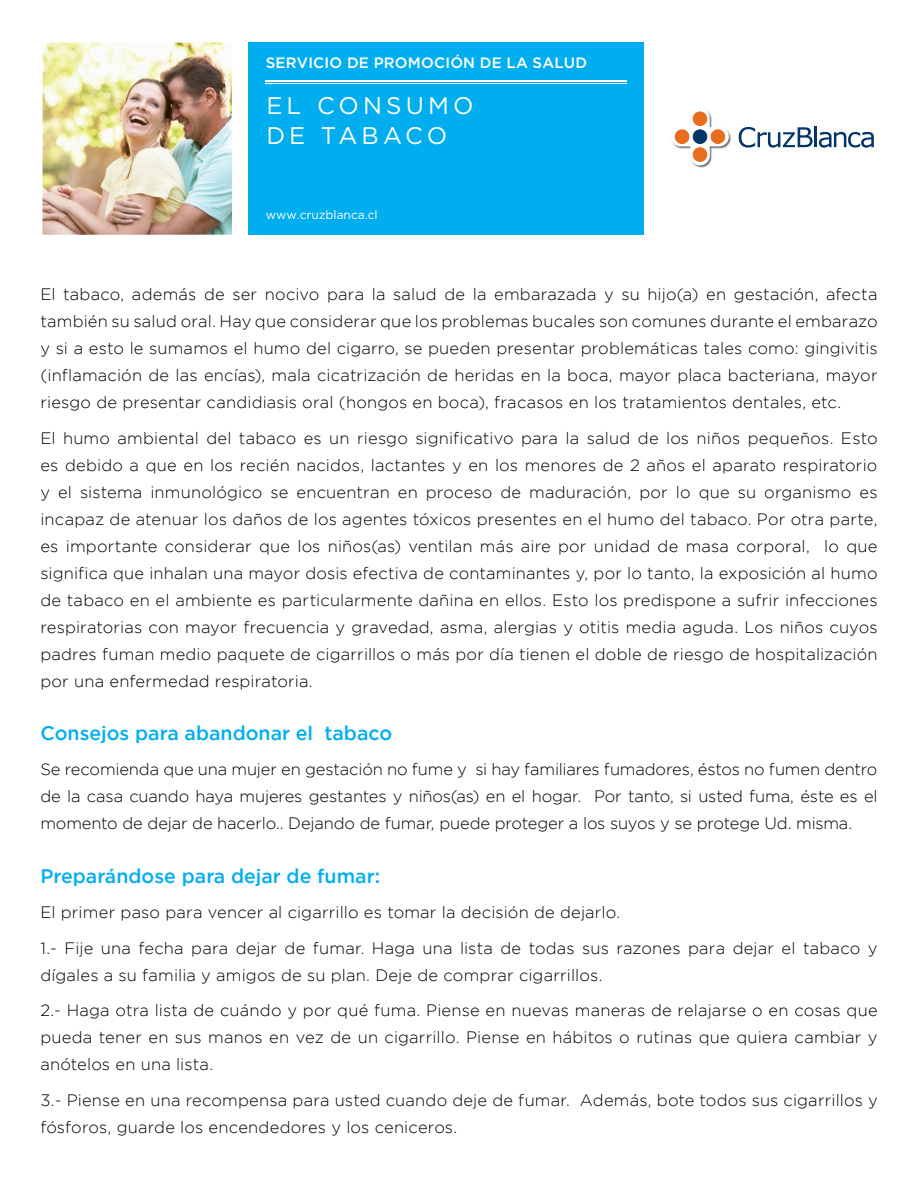
<style>
.page{position:relative;width:918px;height:1188px;background:#fff}
.page>*{position:absolute;margin:0;border:0;box-sizing:border-box;transform-origin:0 0}
.t1{font:24px/30px "Gotham";letter-spacing:.175em;color:#fff}
.t2{font:500 19.5px "Gotham";color:#00aeef}
.t3{font:300 16.5px/27px "Gotham";letter-spacing:.01em;color:#000}
.t4{font:500 15px "Gotham";letter-spacing:.015em;color:#fff}
.t5{font:12px "Gotham";color:#fff}
</style>
<div class="page">
<div style="left:249px;top:43px;width:395px;height:192px;background:#00aeef"></div>
<hr style="left:266px;top:80px;width:361px;height:1px;background:#fff">
<hr style="left:266px;top:83px;width:361px;height:1px;background:#fff">
<img style="left:43px;top:43px;width:189px;height:192px">
<img style="left:694px;top:131px;width:37px;height:37px">
<svg style="left:672px;top:110px;width:56px;height:55px"></svg>
<div style="left:693px;top:130px;width:14px;height:14px;background:#003568;border-radius:50%"></div>
<div style="left:693px;top:129px;width:14px;height:15px;border:1px solid #003568;border-radius:50%"></div>
<div style="left:675px;top:130px;width:14px;height:14px;background:#e86d1f;border-radius:50%"></div>
<div style="left:675px;top:129px;width:14px;height:15px;border:1px solid #e86d1f;border-radius:50%"></div>
<div style="left:711px;top:130px;width:14px;height:13px;background:#e86d1f;border-radius:50%"></div>
<div style="left:711px;top:129px;width:14px;height:15px;border:1px solid #e86d1f;border-radius:50%"></div>
<div style="left:693px;top:112px;width:14px;height:14px;background:#e86d1f;border-radius:50%"></div>
<div style="left:693px;top:111px;width:14px;height:15px;border:1px solid #e86d1f;border-radius:50%"></div>
<div style="left:693px;top:148px;width:14px;height:13px;background:#e86d1f;border-radius:50%"></div>
<div style="left:693px;top:147px;width:14px;height:15px;border:1px solid #e86d1f;border-radius:50%"></div>
<svg style="left:739px;top:127px;width:74px;height:21px"></svg>
<hr style="left:814px;top:126px;width:3px;height:21px;background:#003568">
<svg style="left:819px;top:132px;width:55px;height:16px"></svg>
<p class="t4" style="left:266px;top:53px;width:323px">SERVICIO DE PROMOCIÓN DE LA SALUD</p>
<h1 class="t1" style="left:266px;top:90px;width:209px">El consumo de tabaco</h1>
<p class="t5" style="left:266px;top:207px;width:113px">www.cruzblanca.cl</p>
<p class="t3" style="left:40px;top:280px;width:839px;text-align:justify">El tabaco, además de ser nocivo para la salud de la embarazada y su hijo(a) en gestación, afecta también su salud oral. Hay que considerar que los problemas bucales son comunes durante el embarazo y si a esto le sumamos el humo del cigarro, se pueden presentar problemáticas tales como: gingivitis (inflamación de las encías), mala cicatrización de heridas en la boca, mayor placa bacteriana, mayor riesgo de presentar candidiasis oral (hongos en boca), fracasos en los tratamientos dentales, etc.</p>
<p class="t3" style="left:40px;top:424px;width:839px;text-align:justify">El humo ambiental del tabaco es un riesgo significativo para la salud de los niños pequeños. Esto es debido a que en los recién nacidos, lactantes y en los menores de 2 años el aparato respiratorio y el sistema inmunológico se encuentran en proceso de maduración, por lo que su organismo es incapaz de atenuar los daños de los agentes tóxicos presentes en el humo del tabaco. Por otra parte, es importante considerar que los niños(as) ventilan más aire por unidad de masa corporal, lo que significa que inhalan una mayor dosis efectiva de contaminantes y, por lo tanto, la exposición al humo de tabaco en el ambiente es particularmente dañina en ellos. Esto los predispone a sufrir infecciones respiratorias con mayor frecuencia y gravedad, asma, alergias y otitis media aguda. Los niños cuyos padres fuman medio paquete de cigarrillos o más por día tienen el doble de riesgo de hospitalización por una enfermedad respiratoria.</p>
<p class="t2" style="left:40px;top:720px;width:353px">Consejos para abandonar el tabaco</p>
<p class="t3" style="left:40px;top:756px;width:839px;text-align:justify">Se recomienda que una mujer en gestación no fume y si hay familiares fumadores, éstos no fumen dentro de la casa cuando haya mujeres gestantes y niños(as) en el hogar. Por tanto, si usted fuma, éste es el momento de dejar de hacerlo.. Dejando de fumar, puede proteger a los suyos y se protege Ud. misma.</p>
<p class="t2" style="left:40px;top:863px;width:341px">Preparándose para dejar de fumar:</p>
<p class="t3" style="left:40px;top:894px;width:839px;line-height:35.5px">El primer paso para vencer al cigarrillo es tomar la decisión de dejarlo.<br>1.- Fije una fecha para dejar de fumar. Haga una lista de todas sus razones para dejar el tabaco y</p>
<p class="t3" style="left:40px;top:956px;width:839px;line-height:35.5px">dígales a su familia y amigos de su plan. Deje de comprar cigarrillos.<br>2.- Haga otra lista de cuándo y por qué fuma. Piense en nuevas maneras de relajarse o en cosas que</p>
<p class="t3" style="left:40px;top:1023px;width:839px">pueda tener en sus manos en vez de un cigarrillo. Piense en hábitos o rutinas que quiera cambiar y anótelos en una lista.</p>
<p class="t3" style="left:40px;top:1086px;width:839px">3.- Piense en una recompensa para usted cuando deje de fumar. Además, bote todos sus cigarrillos y fósforos, guarde los encendedores y los ceniceros.</p>
</div>
